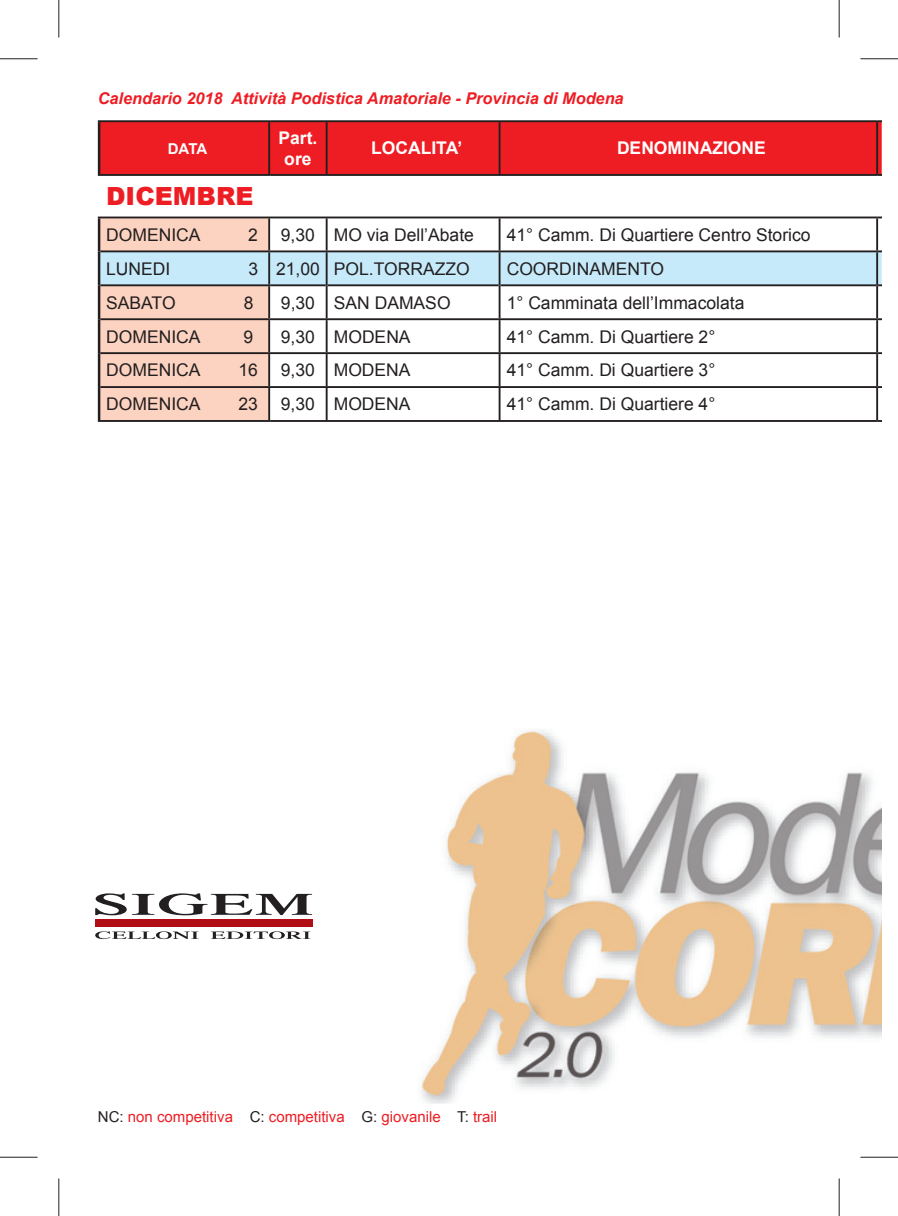
<style>
.page{position:relative;width:898px;height:1216px;background:#fff}
.page>*{position:absolute;margin:0;border:0;box-sizing:border-box;transform-origin:0 0}
.t1{font:900 25px "Arial";color:#ee1d23}
.t2{font:17.5px "Arial";color:#231f20}
.t3{font:700 17.5px/21px "Arial";color:#fff;text-align:center}
.t4{font:italic 700 16.25px "Arial";color:#ee1d23}
.t5{font:15px "Arial";color:#ee1d23}
.t6{font:700 15px "Arial";color:#fff}
.s1{color:#231f20}
</style>
<div class="page">
<img style="left:421px;top:729px;width:460px;height:375px">
<svg style="left:100px;top:120px;width:781px;height:56px;background:#e21e23"></svg>
<hr style="left:98px;top:420px;width:172px;height:2px;background:#231f20">
<hr style="left:98px;top:122px;width:2px;height:52px;background:#231f20">
<hr style="left:98px;top:285px;width:2px;height:34px;background:#231f20">
<hr style="left:98px;top:319px;width:2px;height:34px;background:#231f20">
<hr style="left:98px;top:353px;width:2px;height:34px;background:#231f20">
<hr style="left:98px;top:387px;width:2px;height:33px;background:#231f20">
<hr style="left:268px;top:122px;width:2px;height:52px;background:#231f20">
<hr style="left:98px;top:120px;width:172px;height:2px;background:#231f20">
<hr style="left:98px;top:174px;width:172px;height:2px;background:#231f20">
<hr style="left:98px;top:218px;width:2px;height:33px;background:#231f20">
<hr style="left:98px;top:251px;width:2px;height:34px;background:#231f20">
<hr style="left:98px;top:217px;width:778px;height:1px;background:#231f20">
<svg style="left:99px;top:217px;width:782px;height:205px"></svg>
<hr style="left:100px;top:250px;width:169px;height:2px;background:#231f20">
<hr style="left:100px;top:318px;width:169px;height:2px;background:#231f20">
<hr style="left:325px;top:122px;width:2px;height:52px;background:#231f20">
<hr style="left:498px;top:122px;width:2px;height:52px;background:#231f20">
<hr style="left:875px;top:122px;width:2px;height:52px;background:#231f20">
<hr style="left:268px;top:218px;width:2px;height:32px;background:#231f20">
<hr style="left:325px;top:218px;width:2px;height:32px;background:#231f20">
<hr style="left:498px;top:218px;width:2px;height:32px;background:#231f20">
<hr style="left:875px;top:218px;width:2px;height:32px;background:#231f20">
<hr style="left:268px;top:252px;width:2px;height:32px;background:#231f20">
<hr style="left:325px;top:252px;width:2px;height:33px;background:#231f20">
<hr style="left:498px;top:252px;width:2px;height:33px;background:#231f20">
<hr style="left:875px;top:252px;width:2px;height:33px;background:#231f20">
<hr style="left:325px;top:285px;width:2px;height:33px;background:#231f20">
<hr style="left:498px;top:285px;width:2px;height:33px;background:#231f20">
<hr style="left:875px;top:285px;width:2px;height:33px;background:#231f20">
<hr style="left:325px;top:320px;width:2px;height:32px;background:#231f20">
<hr style="left:498px;top:320px;width:2px;height:32px;background:#231f20">
<hr style="left:875px;top:320px;width:2px;height:32px;background:#231f20">
<hr style="left:325px;top:354px;width:2px;height:32px;background:#231f20">
<hr style="left:498px;top:354px;width:2px;height:32px;background:#231f20">
<hr style="left:875px;top:354px;width:2px;height:32px;background:#231f20">
<hr style="left:325px;top:388px;width:2px;height:32px;background:#231f20">
<hr style="left:498px;top:388px;width:2px;height:32px;background:#231f20">
<hr style="left:875px;top:388px;width:2px;height:32px;background:#231f20">
<div style="left:95px;top:919px;width:217px;height:8px;background:#b00d15"></div>
<svg style="left:95px;top:893px;width:217px;height:22px"></svg>
<svg style="left:95px;top:931px;width:104px;height:8px"></svg>
<svg style="left:211px;top:931px;width:99px;height:8px"></svg>
<hr style="left:0;top:58px;width:38px;height:1px;background:#231f20">
<hr style="left:860px;top:58px;width:37px;height:1px;background:#231f20">
<hr style="left:0;top:1157px;width:38px;height:1px;background:#231f20">
<hr style="left:860px;top:1157px;width:37px;height:1px;background:#231f20">
<hr style="left:58px;top:0;width:1px;height:38px;background:#231f20">
<hr style="left:58px;top:1178px;width:1px;height:38px;background:#231f20">
<hr style="left:838px;top:0;width:1px;height:38px;background:#231f20">
<hr style="left:838px;top:1178px;width:1px;height:38px;background:#231f20">
<p class="t4" style="left:98px;top:88px;width:527px">Calendario 2018 Attività Podistica Amatoriale - Provincia di Modena</p>
<p class="t6" style="left:168px;top:138px;width:41px">DATA</p>
<p class="t3" style="left:278px;top:128px;width:40px">Part. ore</p>
<p class="t3" style="left:371px;top:138px;width:93px">LOCALITA’</p>
<p class="t3" style="left:616px;top:138px;width:150px">DENOMINAZIONE</p>
<h1 class="t1" style="left:106px;top:182px;width:149px">DICEMBRE</h1>
<p class="t2" style="left:106px;top:223px;width:96px">DOMENICA</p>
<p class="t2" style="left:248px;top:223px;width:11px">2</p>
<p class="t2" style="left:281px;top:223px;width:194px">9,30 MO via Dell’Abate</p>
<p class="t2" style="left:506px;top:223px;width:305px">41° Camm. Di Quartiere Centro Storico</p>
<p class="t2" style="left:106px;top:257px;width:66px">LUNEDI</p>
<p class="t2" style="left:248px;top:257px;width:223px">3 21,00 POL.TORRAZZO</p>
<p class="t2" style="left:506px;top:257px;width:159px">COORDINAMENTO</p>
<p class="t2" style="left:106px;top:291px;width:71px">SABATO</p>
<p class="t2" style="left:244px;top:291px;width:11px">8</p>
<p class="t2" style="left:281px;top:291px;width:171px">9,30 SAN DAMASO</p>
<p class="t2" style="left:506px;top:291px;width:239px">1° Camminata dell’Immacolata</p>
<p class="t2" style="left:106px;top:325px;width:96px">DOMENICA</p>
<p class="t2" style="left:243px;top:325px;width:11px">9</p>
<p class="t2" style="left:281px;top:325px;width:131px">9,30 MODENA</p>
<p class="t2" style="left:506px;top:325px;width:210px">41° Camm. Di Quartiere 2°</p>
<p class="t2" style="left:106px;top:359px;width:96px">DOMENICA</p>
<p class="t2" style="left:238px;top:359px;width:21px">16</p>
<p class="t2" style="left:281px;top:359px;width:131px">9,30 MODENA</p>
<p class="t2" style="left:506px;top:359px;width:210px">41° Camm. Di Quartiere 3°</p>
<p class="t2" style="left:106px;top:393px;width:96px">DOMENICA</p>
<p class="t2" style="left:238px;top:393px;width:21px">23</p>
<p class="t2" style="left:281px;top:393px;width:131px">9,30 MODENA</p>
<p class="t2" style="left:506px;top:393px;width:210px">41° Camm. Di Quartiere 4°</p>
<p class="t5" style="left:98px;top:1107px;width:401px"><span class="s1">NC:</span> non competitiva <span class="s1">C:</span> competitiva <span class="s1">G:</span> giovanile <span class="s1">T:</span> trail</p>
</div>
